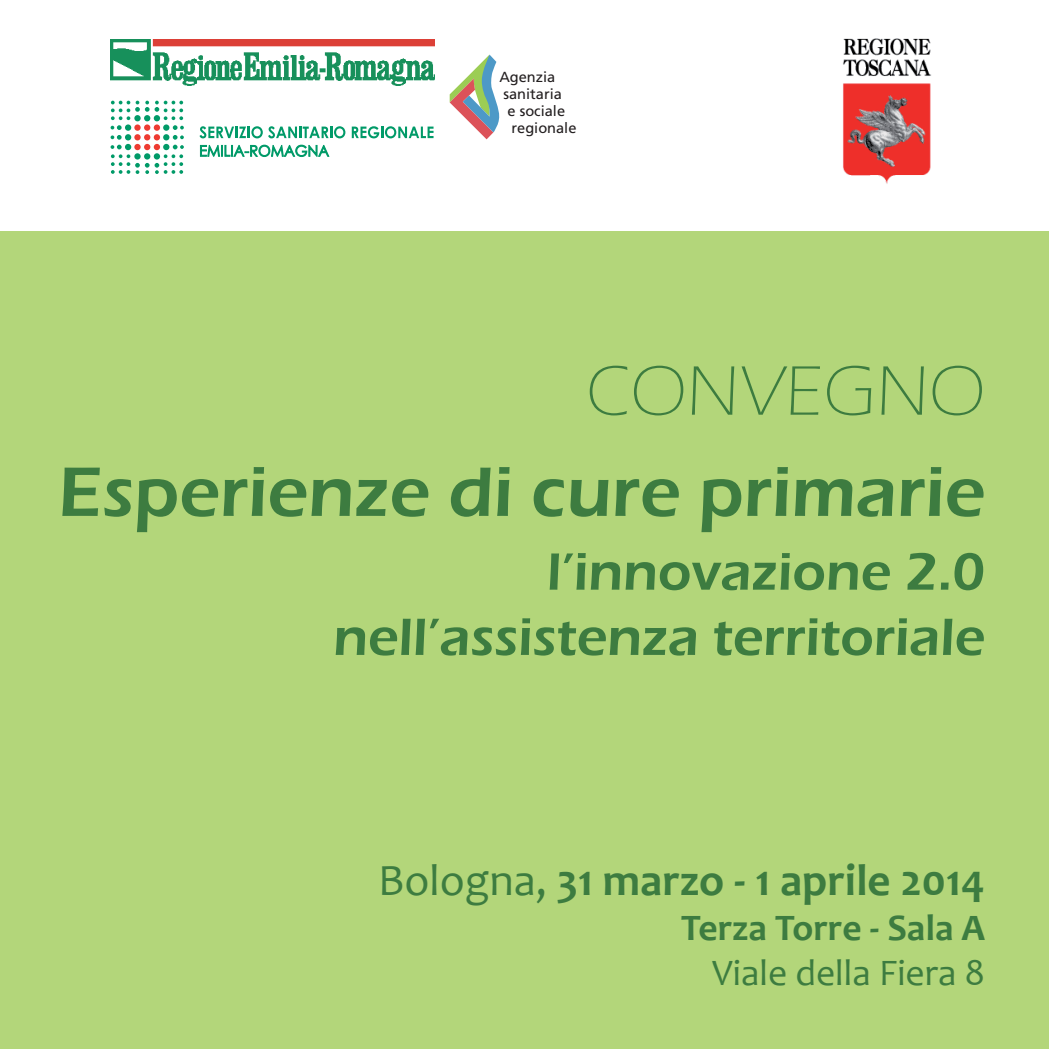
<style>
.page{position:relative;width:1049px;height:1049px;background:#fff}
.page>*{position:absolute;margin:0;border:0;box-sizing:border-box;transform-origin:0 0}
.t1{font:600 72.5px "Eras ITC";color:#3d7c40}
.t2{font:300 72.5px "Eras ITC";color:#3d7c40}
.t3{font:600 54.25px/65.2px "Eras ITC";color:#3d7c40;text-align:right}
.t4{font:700 45px "Candara";color:#3d7c40}
.t5{font:700 37.5px "Candara";color:#3d7c40}
.t6{font:37.5px "Candara";color:#3d7c40}
.t7{font:14.5px "Frutiger LT Std";color:#231f20}
.s1{font-weight:400}
</style>
<div class="page">
<div style="left:0;top:231px;width:1049px;height:818px;background:#b3d67a"></div>
<img style="left:111px;top:39px;width:323px;height:62px">
<svg style="left:111px;top:101px;width:73px;height:73px"></svg>
<svg style="left:200px;top:145px;width:129px;height:12px"></svg>
<svg style="left:199px;top:126px;width:146px;height:12px"></svg>
<svg style="left:352px;top:126px;width:81px;height:12px"></svg>
<img style="left:843px;top:38px;width:89px;height:146px">
<svg style="left:450px;top:55px;width:50px;height:84px"></svg>
<p class="t7" style="left:499px;top:69px;width:57px">Agenzia</p>
<p class="t7" style="left:503px;top:86px;width:60px">sanitaria</p>
<p class="t7" style="left:507px;top:103px;width:59px">e sociale</p>
<p class="t7" style="left:512px;top:120px;width:66px">regionale</p>
<h1 class="t2" style="left:586px;top:351px;width:401px">CONVEGNO</h1>
<h1 class="t1" style="left:58px;top:451px;width:929px">Esperienze di cure primarie</h1>
<p class="t3" style="left:333px;top:539px;width:653px">l’innovazione 2.0 nell’assistenza territoriale</p>
<p class="t4" style="left:378px;top:852px;width:609px"><span class="s1">Bologna,</span> 31 marzo - 1 aprile 2014</p>
<p class="t5" style="left:681px;top:904px;width:306px">Terza Torre - Sala A</p>
<p class="t6" style="left:712px;top:949px;width:275px">Viale della Fiera 8</p>
</div>
